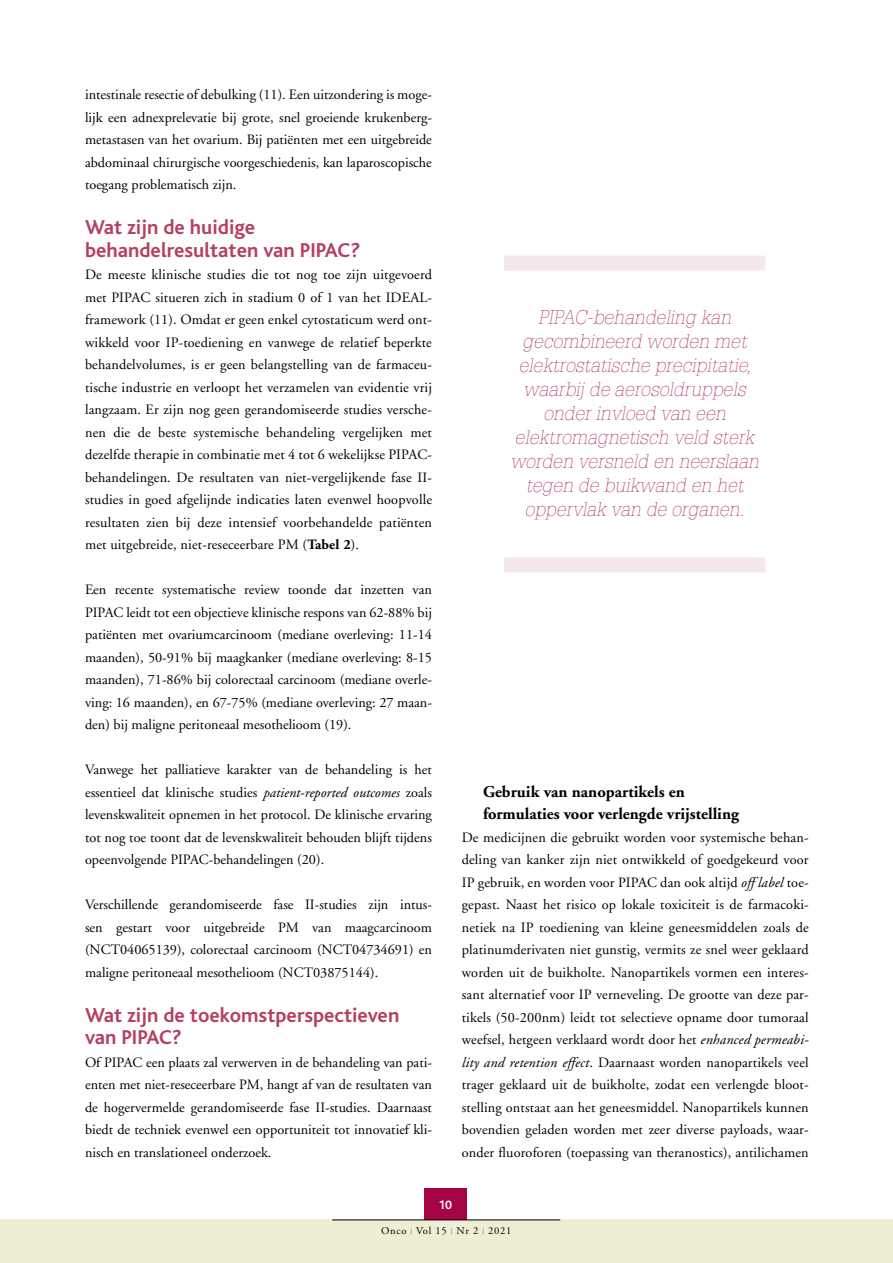
<style>
.page{position:relative;width:893px;height:1263px;background:#fff}
.page>*{position:absolute;margin:0;border:0;box-sizing:border-box;transform-origin:0 0}
.t1{font:700 21px/22.5px "Bliss";color:#b5415f}
.t2{font:italic 100 19.5px/24px "Glypha";color:#a40344;text-align:center}
.t3{font:700 16.5px/22.5px "Adobe Garamond";color:#000}
.t4{font:14.25px/22.5px "Adobe Garamond";color:#000;text-align:justify}
.t5{font:700 12.75px "Bliss";color:#fff}
.t6{font:10.5px "Adobe Garamond";letter-spacing:.07em;color:#000}
.s1{font-weight:700}
.s2{font-style:italic}
.s3{font-size:7.5px;color:#878787}
</style>
<div class="page">
<div style="left:0;top:1219px;width:893px;height:44px;background:#eeeed4"></div>
<div style="left:424px;top:1188px;width:42px;height:32px;background:#a40344"></div>
<hr style="left:332px;top:1219px;width:228px;height:1px;background:#000">
<div style="left:504px;top:256px;width:261px;height:15px;background:#f6e7ea"></div>
<div style="left:504px;top:557px;width:261px;height:15px;background:#f6e7ea"></div>
<p class="t4" style="left:85px;top:84px;width:348px">intestinale resectie of debulking (11). Een uitzondering is moge&shy;lijk een adnexprelevatie bij grote, snel groeiende krukenberg&shy;metastasen van het ovarium. Bij patiënten met een uitgebreide abdominaal chirurgische voorgeschiedenis, kan laparoscopische toegang problematisch zijn.</p>
<h1 class="t1" style="left:85px;top:216px;width:277px">Wat zijn de huidige behandelresultaten van PIPAC?</h1>
<p class="t4" style="left:85px;top:264px;width:348px">De meeste klinische studies die tot nog toe zijn uitgevoerd met PIPAC situeren zich in stadium 0 of 1 van het IDEAL&shy;framework (11). Omdat er geen enkel cytostaticum werd ont&shy;wikkeld voor IP-toediening en vanwege de relatief beperkte behandelvolumes, is er geen belangstelling van de farmaceu&shy;tische industrie en verloopt het verzamelen van evidentie vrij langzaam. Er zijn nog geen gerandomiseerde studies versche&shy;nen die de beste systemische behandeling vergelijken met dezelfde therapie in combinatie met 4 tot 6 wekelijkse PIPAC&shy;behandelingen. De resultaten van niet-vergelijkende fase II&shy;studies in goed afgelijnde indicaties laten evenwel hoopvolle resultaten zien bij deze intensief voorbehandelde patiënten met uitgebreide, niet-reseceerbare PM (<span class="s1">Tabel 2</span>).</p>
<p class="t4" style="left:85px;top:579px;width:348px">Een recente systematische review toonde dat inzetten van PIPAC leidt tot een objectieve klinische respons van 62-88% bij patiënten met ovariumcarcinoom (mediane overleving: 11-14 maanden), 50-91% bij maagkanker (mediane overleving: 8-15 maanden), 71-86% bij colorectaal carcinoom (mediane overle&shy;ving: 16 maanden), en 67-75% (mediane overleving: 27 maan&shy;den) bij maligne peritoneaal mesothelioom (19).</p>
<p class="t4" style="left:85px;top:759px;width:348px">Vanwege het palliatieve karakter van de behandeling is het essentieel dat klinische studies <span class="s2">patient-reported outcomes</span> zoals levenskwaliteit opnemen in het protocol. De klinische ervaring tot nog toe toont dat de levenskwaliteit behouden blijft tijdens opeenvolgende PIPAC-behandelingen (20).</p>
<p class="t4" style="left:85px;top:894px;width:348px">Verschillende gerandomiseerde fase II-studies zijn intus&shy;sen gestart voor uitgebreide PM van maagcarcinoom (NCT04065139), colorectaal carcinoom (NCT04734691) en maligne peritoneaal mesothelioom (NCT03875144).</p>
<h1 class="t1" style="left:85px;top:1004px;width:316px">Wat zijn de toekomstperspectieven van PIPAC?</h1>
<p class="t4" style="left:85px;top:1051px;width:348px">Of PIPAC een plaats zal verwerven in de behandeling van pati&shy;ënten met niet-reseceerbare PM, hangt af van de resultaten van de hogervermelde gerandomiseerde fase II-studies. Daarnaast biedt de techniek evenwel een opportuniteit tot innovatief kli&shy;nisch en translationeel onderzoek.</p>
<p class="t2" style="left:510px;top:305px;width:254px">PIPAC-behandeling kan gecombineerd worden met elektrostatische precipitatie, waarbij de aerosoldruppels onderinvloed van een elektromagnetisch veld sterk worden versneld en neerslaan tegen de buikwand en het oppervlak van de organen.</p>
<p class="t3" style="left:483px;top:780px;width:257px">Gebruik van nanopartikels en formulaties voor verlengde vrijstelling</p>
<p class="t4" style="left:462px;top:826px;width:348px">De medicijnen die gebruikt worden voor systemische behan&shy;deling van kanker zijn niet ontwikkeld of goedgekeurd voor IP gebruik, en worden voor PIPAC dan ook altijd <span class="s2">off label</span> toe&shy;gepast. Naast het risico op lokale toxiciteit is de farmacoki&shy;netiek na IP toediening van kleine geneesmiddelen zoals de platinumderivaten niet gunstig, vermits ze snel weer geklaard worden uit de buikholte. Nanopartikels vormen een interes&shy;sant alternatief voor IP verneveling. De grootte van deze par&shy;tikels (50-200nm) leidt tot selectieve opname door tumoraal weefsel, hetgeen verklaard wordt door het <span class="s2">enhanced permeabi&shy;lity and retention effect</span>. Daarnaast worden nanopartikels veel trager geklaard uit de buikholte, zodat een verlengde bloot&shy;stelling ontstaat aan het geneesmiddel. Nanopartikels kunnen bovendien geladen worden met zeer diverse payloads, waar&shy;onder fluoroforen (toepassing van theranostics), antilichamen</p>
<p class="t5" style="left:438px;top:1198px;width:15px">10</p>
<p class="t6" style="left:381px;top:1225px;width:132px">Onco <span class="s3">l</span> Vol 15 <span class="s3">l</span> Nr 2 <span class="s3">l</span> 2021</p>
</div>
